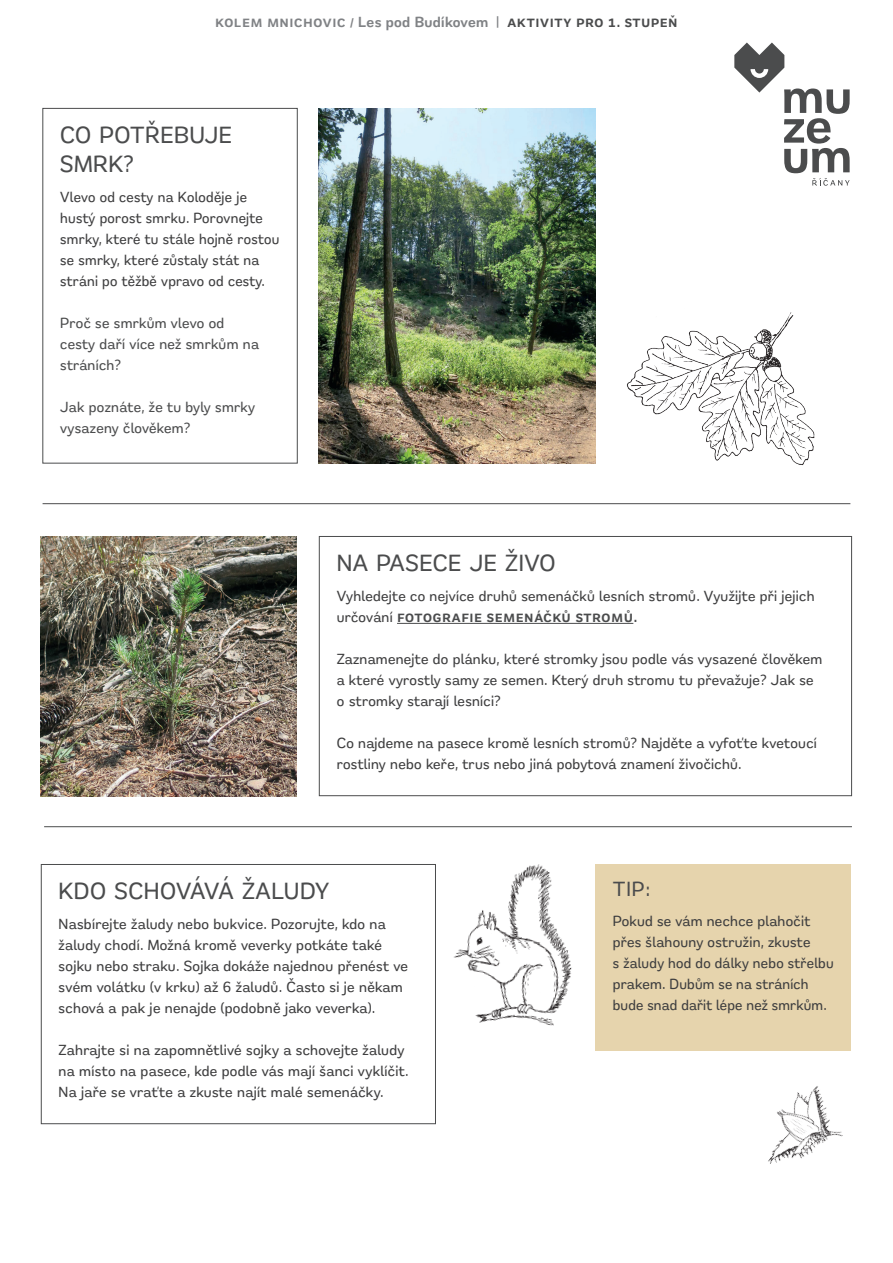
<style>
.page{position:relative;width:893px;height:1263px;background:#fff}
.page>*{position:absolute;margin:0;border:0;box-sizing:border-box;transform-origin:0 0}
.t1{font:500 24px/28.8px "Remora Sans W2";letter-spacing:.02em;color:#4b4c4d}
.t2{font:500 21px "Remora Sans W2";color:#4b4c4d}
.t3{font:500 15px/21px "Remora Sans W2";letter-spacing:.02em;color:#3e3e3f}
.t4{font:500 15px/21px "Remora Sans W2";letter-spacing:.02em;color:#4b4c4d}
.t5{font:600 15px "Remora Sans W2";letter-spacing:.02em;color:#808285}
.s1{color:#4b4c4d}
.s2{font-weight:600;color:#4b4c4d}
</style>
<div class="page">
<div style="left:42px;top:108px;width:256px;height:355px;border:1px solid #4b4c4d"></div>
<hr style="left:397px;top:623px;width:236px;height:1px;background:#4b4c4d">
<div style="left:319px;top:536px;width:533px;height:260px;border:1px solid #4b4c4d"></div>
<div style="left:596px;top:864px;width:255px;height:187px;background:#e6d4ad"></div>
<div style="left:41px;top:864px;width:395px;height:260px;border:1px solid #4b4c4d"></div>
<svg style="left:734px;top:43px;width:116px;height:143px"></svg>
<hr style="left:43px;top:503px;width:807px;height:1px;background:#4b4c4d">
<hr style="left:44px;top:826px;width:808px;height:1px;background:#4b4c4d">
<img style="left:454px;top:864px;width:118px;height:162px">
<img style="left:627px;top:312px;width:188px;height:154px">
<img style="left:768px;top:1086px;width:75px;height:78px">
<img style="left:319px;top:108px;width:276px;height:355px">
<img style="left:41px;top:536px;width:255px;height:260px">
<p class="t5" style="left:215px;top:12px;width:464px">kolem mnichovic / Les pod Budíkovem | <span class="s1">aktivity pro 1. stupeň</span></p>
<h1 class="t1" style="left:60px;top:120px;width:173px">CO POTŘEBUJE<br>SMRK?</h1>
<p class="t3" style="left:60px;top:186px;width:221px">Vlevo od cesty na Koloděje je hustý porost smrku. Porovnejte smrky, které tu stále hojně rostou se smrky, které zůstaly stát na stráni po těžbě vpravo od cesty.</p>
<p class="t4" style="left:60px;top:312px;width:200px">Proč se smrkům vlevo od cesty daří více než smrkům na stráních?</p>
<p class="t4" style="left:60px;top:396px;width:196px">Jak poznáte, že tu byly smrky vysazeny člověkem?</p>
<h1 class="t1" style="left:337px;top:548px;width:221px">NA PASECE JE ŽIVO</h1>
<p class="t3" style="left:337px;top:585px;width:479px">Vyhledejte co nejvíce druhů semenáčků lesních stromů. Využijte při jejich určování <span class="s2">fotografie semenáčků stromů.</span></p>
<p class="t3" style="left:337px;top:648px;width:487px">Zaznamenejte do plánku, které stromky jsou podle vás vysazené člověkem a které vyrostly samy ze semen. Který druh stromu tu převažuje? Jak se o stromky starají lesníci?</p>
<p class="t3" style="left:337px;top:732px;width:482px">Co najdeme na pasece kromě lesních stromů? Najděte a vyfoťte kvetoucí rostliny nebo keře, trus nebo jiná pobytová znamení živočichů.</p>
<h1 class="t1" style="left:59px;top:876px;width:272px">KDO SCHOVÁVÁ ŽALUDY</h1>
<p class="t3" style="left:59px;top:913px;width:351px">Nasbírejte žaludy nebo bukvice. Pozorujte, kdo na žaludy chodí. Možná kromě veverky potkáte také sojku nebo straku. Sojka dokáže najednou přenést ve svém volátku (v krku) až 6 žaludů. Často si je někam schová a pak je nenajde (podobně jako veverka).</p>
<p class="t3" style="left:59px;top:1039px;width:351px">Zahrajte si na zapomnětlivé sojky a schovejte žaludy na místo na pasece, kde podle vás mají šanci vyklíčit.<br>Na jaře se vraťte a zkuste najít malé semenáčky.</p>
<h2 class="t2" style="left:613px;top:876px;width:39px">TIP:</h2>
<p class="t3" style="left:613px;top:910px;width:222px">Pokud se vám nechce plahočit přes šlahouny ostružin, zkuste<br>s žaludy hod do dálky nebo střelbu prakem. Dubům se na stráních bude snad dařit lépe než smrkům.</p>
</div>
